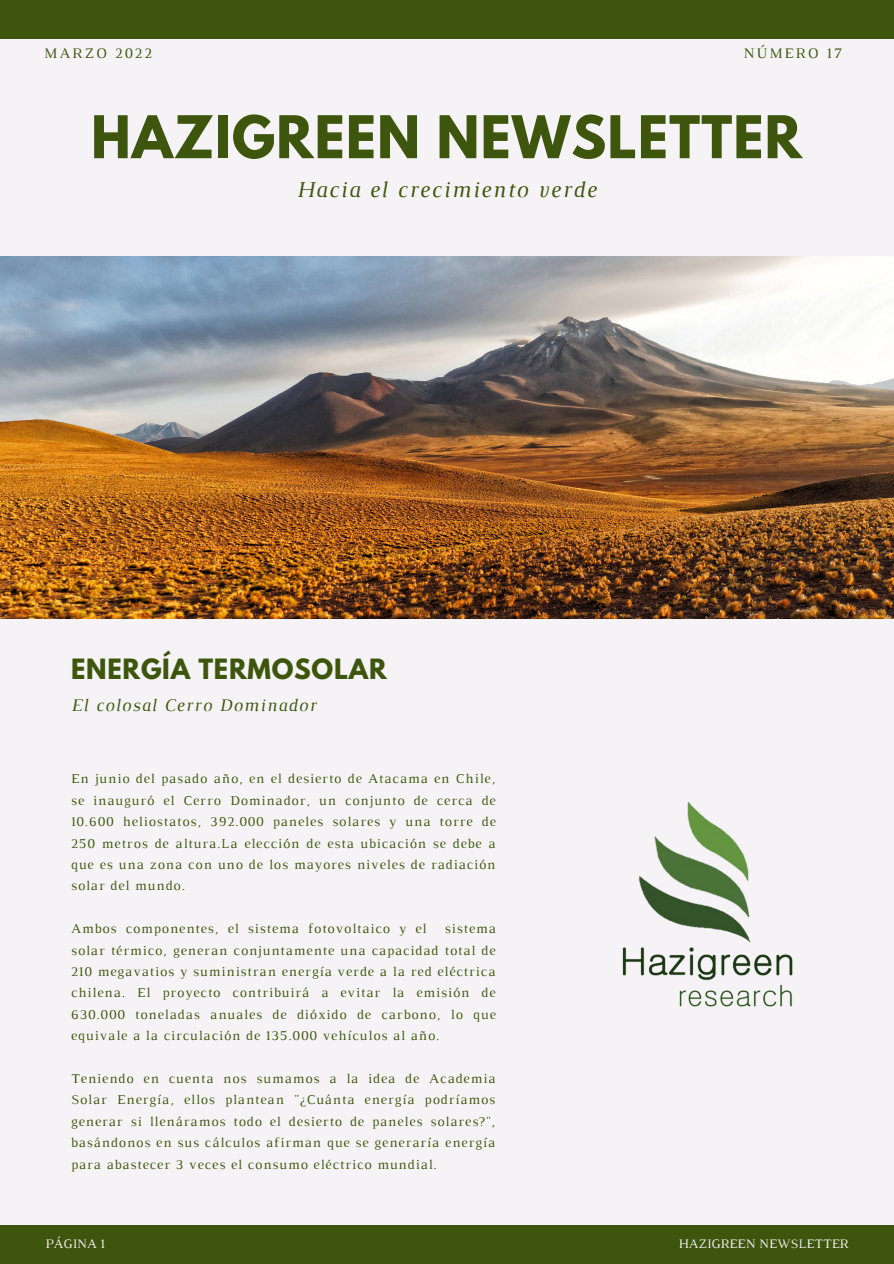
<style>
.page{position:relative;width:894px;height:1264px;background:#fff}
.page>*{position:absolute;margin:0;border:0;box-sizing:border-box;transform-origin:0 0}
.t1{font:700 52.05px "League Spartan";letter-spacing:.02em;color:#3d550c}
.t2{font:700 24.75px "League Spartan";letter-spacing:.03em;color:#3d550c}
.t3{font:italic 23.25px "Luthier";letter-spacing:.07em;color:#3d550c}
.t4{font:italic 18px "Luthier";letter-spacing:.07em;color:#3d550c}
.t5{font:14.85px "Luthier";letter-spacing:.14em;color:#3d550c}
.t6{font:13.8px/21.5px "Luthier";letter-spacing:.07em;color:#3d550c;text-align:justify}
.t7{font:13.2px "Luthier";color:#f5f3f5}
</style>
<div class="page">
<div style="left:0;top:0;width:893px;height:1263px;background:#f5f3f5"></div>
<div style="left:0;top:1224px;width:893px;height:39px;background:#3d550c"></div>
<div style="left:0;top:0;width:893px;height:39px;background:#3d550c"></div>
<img style="left:0;top:257px;width:893px;height:361px">
<img style="left:622px;top:802px;width:171px;height:205px">
<p class="t5" style="left:44px;top:47px;width:110px">MARZO 2022</p>
<p class="t5" style="left:743px;top:47px;width:100px">NÚMERO 17</p>
<p class="t1" style="left:91px;top:111px;width:712px">HAZIGREEN NEWSLETTER</p>
<p class="t3" style="left:296px;top:181px;width:301px">Hacia el crecimiento verde</p>
<p class="t2" style="left:71px;top:657px;width:317px">ENERGÍA TERMOSOLAR</p>
<p class="t4" style="left:71px;top:699px;width:246px">El colosal Cerro Dominador</p>
<p class="t6" style="left:71px;top:769px;width:426px">En junio del pasado año, en el desierto de Atacama en Chile, se inauguró el Cerro Dominador, un conjunto de cerca de 10.600 heliostatos, 392.000 paneles solares y una torre de 250 metros de altura.La elección de esta ubicación se debe a que es una zona con uno de los mayores niveles de radiación solar del mundo.</p>
<p class="t6" style="left:71px;top:918px;width:357px">Ambos componentes, el sistema fotovoltaico y el</p>
<p class="t6" style="left:71px;top:918px;width:426px;text-indent:374px">sistema solar térmico, generan conjuntamente una capacidad total de 210 megavatios y suministran energía verde a la red eléctrica chilena. El proyecto contribuirá a evitar la emisión de 630.000 toneladas anuales de dióxido de carbono, lo que equivale a la circulación de 135.000 vehículos al año.</p>
<p class="t6" style="left:71px;top:1068px;width:426px">Teniendo en cuenta nos sumamos a la idea de Academia Solar Energía, ellos plantean "¿Cuánta energía podríamos generar si llenáramos todo el desierto de paneles solares?", basándonos en sus cálculos afirman que se generaría energía para abastecer 3 veces el consumo eléctrico mundial.</p>
<p class="t7" style="left:46px;top:1239px;width:61px">PÁGINA 1</p>
<p class="t7" style="left:678px;top:1238px;width:171px">HAZIGREEN NEWSLETTER</p>
</div>
